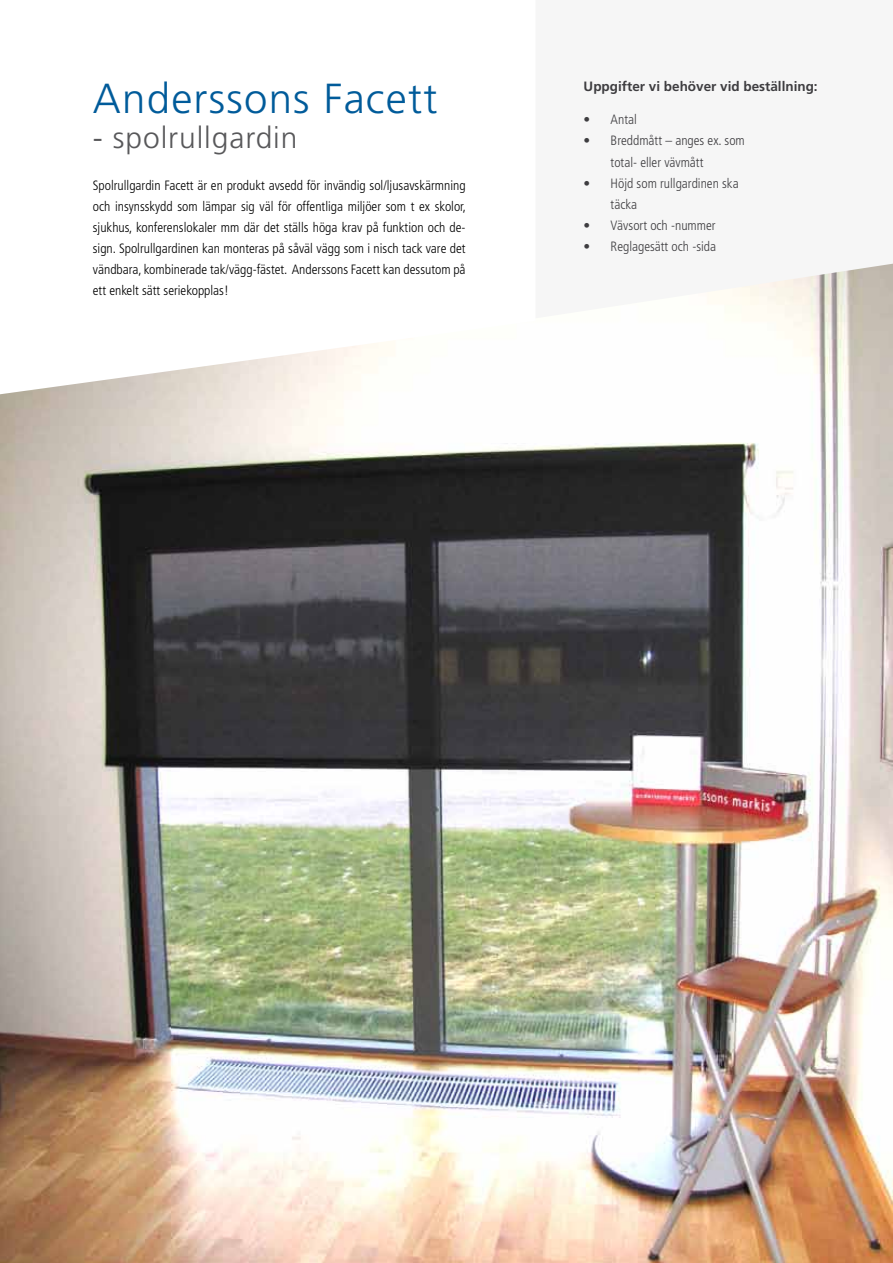
<style>
.page{position:relative;width:893px;height:1263px;background:#fff}
.page>*{position:absolute;margin:0;border:0;box-sizing:border-box;transform-origin:0 0}
.t1{font:300 42px "Frutiger LT Std";letter-spacing:.03em;color:#005b9a}
.t2{font:300 30px "Frutiger LT Std";letter-spacing:.03em;color:#58585a}
.t3{font:300 condensed 13.5px/21px "Frutiger";color:#000;text-align:justify}
.t4{font:300 condensed 13.5px/21px "Frutiger LT Std";color:#3e3d40}
.t5{font:700 13.5px "Frutiger LT Std";color:#3e3d40}
</style>
<div class="page">
<img style="left:0;top:322px;width:893px;height:941px">
<svg style="left:707px;top:263px;width:186px;height:59px;fill:#f6f6ee"></svg>
<svg style="left:0;top:322px;width:535px;height:72px"></svg>
<h1 class="t1" style="left:93px;top:75px;width:346px">Anderssons Facett</h1>
<h2 class="t2" style="left:93px;top:121px;width:206px">- spolrullgardin</h2>
<p class="t3" style="left:93px;top:175px;width:375px">Spolrullgardin Facett är en produkt avsedd för invändig sol/ljusavskärmning och insynsskydd som lämpar sig väl för offentliga miljöer som t ex skolor, sjukhus, konferenslokaler mm där det ställs höga krav på funktion och de&shy;sign. Spolrullgardinen kan monteras på såväl vägg som i nisch tack vare det vändbara, kombinerade tak/vägg-fästet. Anderssons Facett kan dessutom på ett enkelt sätt seriekopplas!</p>
<p class="t5" style="left:584px;top:78px;width:236px">Uppgifter vi behöver vid beställning:</p>
<p class="t4" style="left:584px;top:109px;width:55px">• Antal</p>
<p class="t4" style="left:611px;top:131px;width:136px;text-indent:-27px">• Breddmått – anges ex. som total- eller vävmått</p>
<p class="t4" style="left:611px;top:173px;width:130px;text-indent:-27px">• Höjd som rullgardinen ska täcka</p>
<p class="t4" style="left:584px;top:215px;width:133px">• Vävsort och -nummer</p>
<p class="t4" style="left:584px;top:236px;width:134px">• Reglagesätt och -sida</p>
</div>
